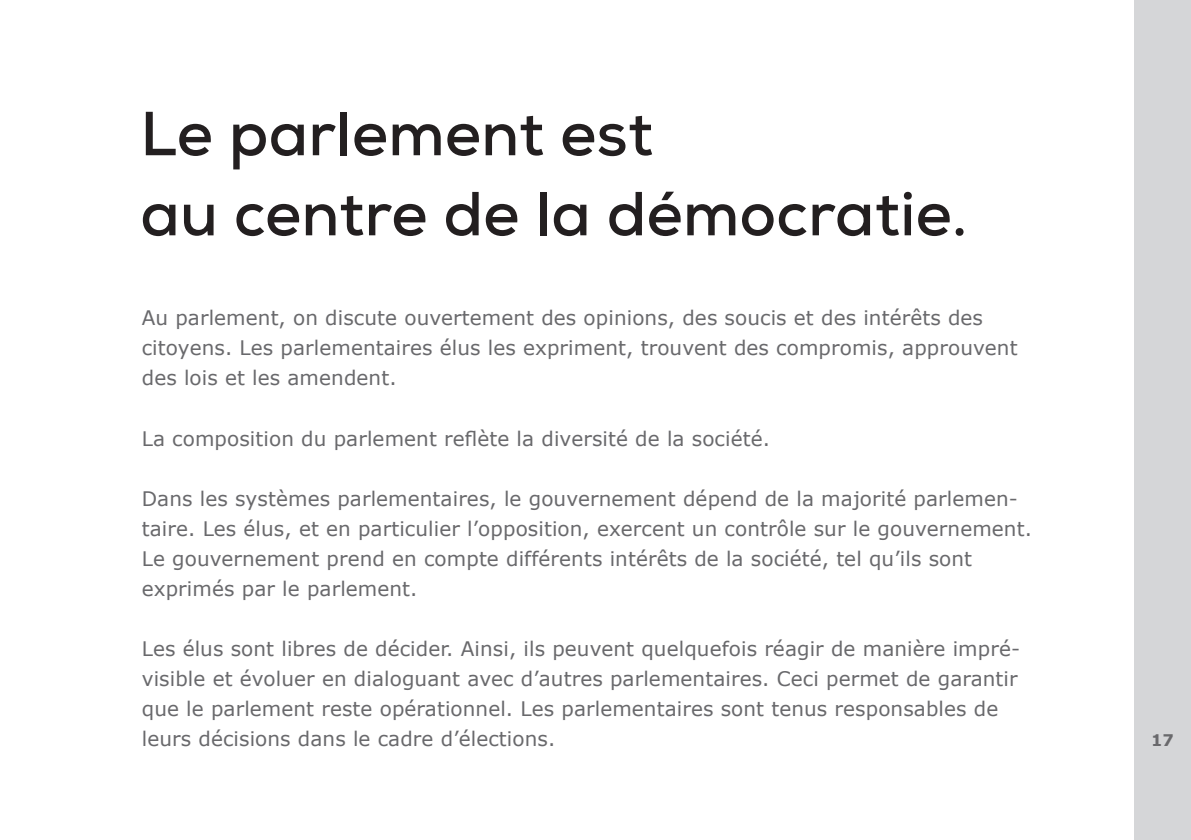
<style>
.page{position:relative;width:1191px;height:840px;background:#fff}
.page>*{position:absolute;margin:0;border:0;box-sizing:border-box;transform-origin:0 0}
.t1{font:700 62px/80px "Nexa";letter-spacing:.005em;color:#231f20}
.t2{font:20px/30px "Verdana";letter-spacing:.005em;color:#69696c}
.t3{font:700 16px "Verdana";color:#69696c}
</style>
<div class="page">
<div style="left:1134px;top:0;width:57px;height:839px;background:#d5d6d8"></div>
<h1 class="t1" style="left:140px;top:94px;width:828px">Le parlement est<br>au centre de la démocratie.</h1>
<p class="t2" style="left:142px;top:303px;width:877px">Au parlement, on discute ouvertement des opinions, des soucis et des intérêts des citoyens. Les parlementaires élus les expriment, trouvent des compromis, approuvent des lois et les amendent.</p>
<p class="t2" style="left:142px;top:423px;width:630px">La composition du parlement reflète la diversité de la société.</p>
<p class="t2" style="left:142px;top:483px;width:891px">Dans les systèmes parlementaires, le gouvernement dépend de la majorité parlemen&shy;taire. Les élus, et en particulier l’opposition, exercent un contrôle sur le gouvernement.<br>Le gouvernement prend en compte différents intérêts de la société, tel qu’ils sont exprimés par le parlement.</p>
<p class="t2" style="left:142px;top:633px;width:880px">Les élus sont libres de décider. Ainsi, ils peuvent quelquefois réagir de manière impré&shy;visible et évoluer en dialoguant avec d’autres parlementaires. Ceci permet de garantir que le parlement reste opérationnel. Les parlementaires sont tenus responsables de leurs décisions dans le cadre d’élections.</p>
<p class="t3" style="left:1151px;top:728px;width:24px">17</p>
</div>
